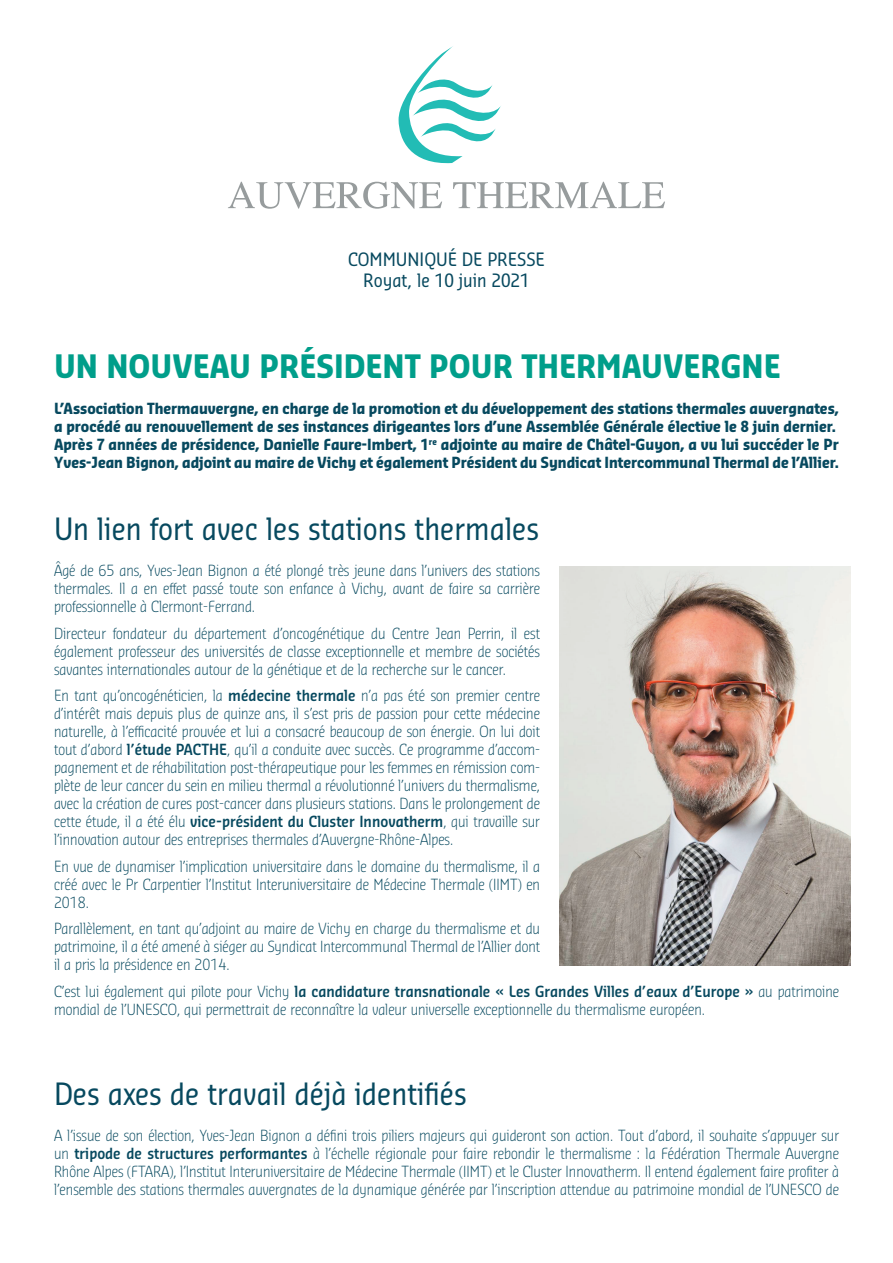
<style>
.page{position:relative;width:893px;height:1263px;background:#fff}
.page>*{position:absolute;margin:0;border:0;box-sizing:border-box;transform-origin:0 0}
.t1{font:700 31.5px "Sansa Con Pro";color:#009e8a}
.t2{font:30px "Sansa Con Pro";color:#07495f}
.t3{font:18px/21.6px "Sansa Con Pro";color:#07495f;text-align:center}
.t4{font:300 15px/18px "Sansa Con Pro";color:#07495f;text-align:justify}
.t5{font:700 15px/18px "Sansa Con Pro";color:#07495f}
.s1{font-weight:600}
</style>
<div class="page">
<svg style="left:398px;top:46px;width:103px;height:118px"></svg>
<svg style="left:228px;top:182px;width:214px;height:27px"></svg>
<svg style="left:453px;top:182px;width:212px;height:26px"></svg>
<img style="left:559px;top:567px;width:291px;height:398px">
<p class="t3" style="left:348px;top:247px;width:198px">COMMUNIQUÉ DE PRESSE<br>Royat, le 10 juin 2021</p>
<h1 class="t1" style="left:54px;top:345px;width:728px">UN NOUVEAU PRÉSIDENT POUR THERMAUVERGNE</h1>
<p class="t5" style="left:54px;top:399px;width:786px">L’Association Thermauvergne, en charge de la promotion et du développement des stations thermales auvergnates, a procédé au renouvellement de ses instances dirigeantes lors d’une Assemblée Générale élective le 8 juin dernier.<br>Après 7 années de présidence, Danielle Faure-Imbert, 1<sup>re</sup> adjointe au maire de Châtel-Guyon, a vu lui succéder le Pr Yves-Jean Bignon, adjoint au maire de Vichy et également Président du Syndicat Intercommunal Thermal de l’Allier.</p>
<h2 class="t2" style="left:54px;top:509px;width:486px">Un lien fort avec les stations thermales</h2>
<p class="t4" style="left:54px;top:561px;width:488px">Âgé de 65 ans, Yves-Jean Bignon a été plongé très jeune dans l’univers des stations thermales. Il a en effet passé toute son enfance à Vichy, avant de faire sa carrière professionnelle à Clermont-Ferrand.</p>
<p class="t4" style="left:54px;top:623px;width:487px">Directeur fondateur du département d’oncogénétique du Centre Jean Perrin, il est également professeur des universités de classe exceptionnelle et membre de sociétés savantes internationales autour de la génétique et de la recherche sur le cancer.</p>
<p class="t4" style="left:54px;top:686px;width:488px">En tant qu’oncogénéticien, la <span class="s1">médecine thermale</span> n’a pas été son premier centre d’intérêt mais depuis plus de quinze ans, il s’est pris de passion pour cette médecine naturelle, à l’efficacité prouvée et lui a consacré beaucoup de son énergie. On lui doit tout d’abord <span class="s1">l’étude PACTHE</span>, qu’il a conduite avec succès. Ce programme d’accom&shy;pagnement et de réhabilitation post-thérapeutique pour les femmes en rémission com&shy;plète de leur cancer du sein en milieu thermal a révolutionné l’univers du thermalisme, avec la création de cures post-cancer dans plusieurs stations. Dans le prolongement de cette étude, il a été élu <span class="s1">vice-président du Cluster Innovatherm</span>, qui travaille sur l’innovation autour des entreprises thermales d’Auvergne-Rhône-Alpes.</p>
<p class="t4" style="left:54px;top:856px;width:488px">En vue de dynamiser l’implication universitaire dans le domaine du thermalisme, il a créé avec le Pr Carpentier l’Institut Interuniversitaire de Médecine Thermale (IIMT) en 2018.</p>
<p class="t4" style="left:54px;top:919px;width:488px">Parallèlement, en tant qu’adjoint au maire de Vichy en charge du thermalisme et du patrimoine, il a été amené à siéger au Syndicat Intercommunal Thermal de l’Allier dont il a pris la présidence en 2014.</p>
<p class="t4" style="left:54px;top:982px;width:786px">C’est lui également qui pilote pour Vichy <span class="s1">la candidature transnationale « Les Grandes Villes d’eaux d’Europe »</span> au patrimoine mondial de l’UNESCO, qui permettrait de reconnaître la valeur universelle exceptionnelle du thermalisme européen.</p>
<h2 class="t2" style="left:54px;top:1074px;width:414px">Des axes de travail déjà identifiés</h2>
<p class="t4" style="left:54px;top:1126px;width:787px">A l’issue de son élection, Yves-Jean Bignon a défini trois piliers majeurs qui guideront son action. Tout d’abord, il souhaite s’appuyer sur un <span class="s1">tripode de structures performantes</span> à l’échelle régionale pour faire rebondir le thermalisme : la Fédération Thermale Auvergne Rhône Alpes (FTARA), l’Institut Interuniversitaire de Médecine Thermale (IIMT) et le Cluster Innovatherm. Il entend également faire profiter à l’ensemble des stations thermales auvergnates de la dynamique générée par l’inscription attendue au patrimoine mondial de l’UNESCO de</p>
</div>
